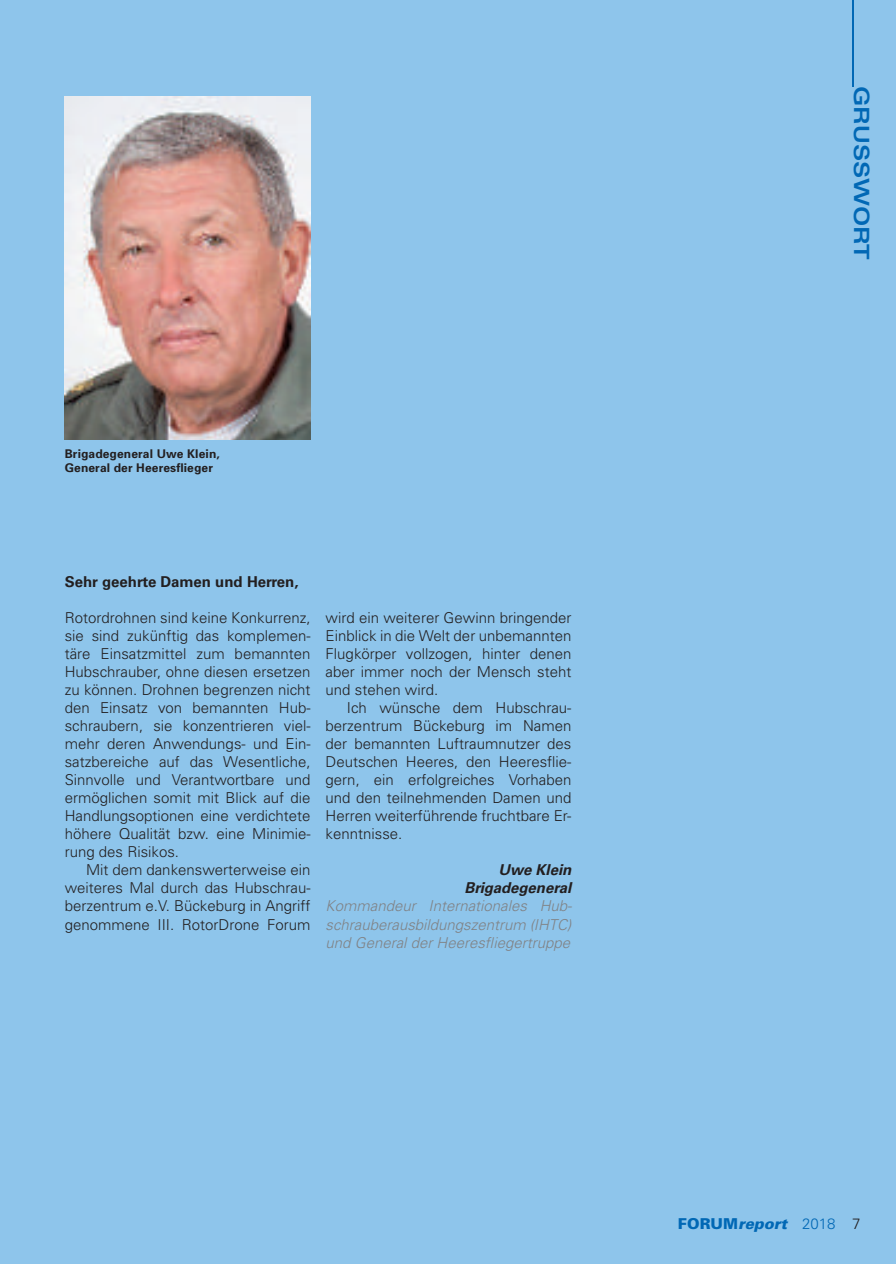
<style>
.page{position:relative;width:896px;height:1264px;background:#fff}
.page>*{position:absolute;margin:0;border:0;box-sizing:border-box;transform-origin:0 0}
.t1{font:700 expanded 21px "Univers";color:#0168b5}
.t2{font:300 15px/18px "Univers";color:#231f20;text-align:justify}
.t3{font:italic 300 15px/18px "Univers";color:#808285;text-align:justify}
.t4{font:700 15px "Univers CE";color:#231f20}
.t5{font:italic 700 15px/18px "Univers CE";color:#231f20;text-align:right}
.t6{font:italic 900 15px "Univers";color:#0168b5}
.t7{font:700 12px/14.4px "Univers";letter-spacing:.01em;color:#231f20}
.s1{font-style:normal}
.s2{font-weight:300;font-style:normal}
.s3{font-weight:300;font-style:normal;color:#231f20}
</style>
<div class="page">
<div style="left:0;top:0;width:895px;height:1263px;background:#8ec5eb"></div>
<img style="left:65px;top:97px;width:245px;height:342px">
<hr style="left:852px;top:0;width:1px;height:86px;background:#0168b5">
<p class="t7" style="left:65px;top:447px;width:156px">Brigadegeneral Uwe Klein,<br>General der Heeresflieger</p>
<p class="t4" style="left:65px;top:576px;width:235px">Sehr geehrte Damen und Herren,</p>
<p class="t2" style="left:65px;top:608px;width:247px">Rotordrohnen sind keine Konkurrenz, sie sind zukünftig das komplemen&shy;täre Einsatzmittel zum bemannten Hubschrauber, ohne diesen ersetzen zu können. Drohnen begrenzen nicht den Einsatz von bemannten Hub&shy;schraubern, sie konzentrieren viel&shy;mehr deren Anwendungs- und Ein&shy;satzbereiche auf das Wesentliche, Sinnvolle und Verantwortbare und ermöglichen somit mit Blick auf die Handlungsoptionen eine verdichtete höhere Qualität bzw. eine Minimie&shy;rung des Risikos.</p>
<p class="t2" style="left:65px;top:860px;width:247px;text-indent:21px">Mit dem dankenswerterweise ein weiteres Mal durch das Hubschrau&shy;berzentrum e.V. Bückeburg in Angriff genommene III. RotorDrone Forum</p>
<p class="t2" style="left:325px;top:608px;width:247px">wird ein weiterer Gewinn bringender Einblick in die Welt der unbemannten Flugkörper vollzogen, hinter denen aber immer noch der Mensch steht und stehen wird.</p>
<p class="t2" style="left:325px;top:698px;width:247px;text-indent:21px">Ich wünsche dem Hubschrau&shy;berzentrum Bückeburg im Namen der bemannten Luftraumnutzer des Deutschen Heeres, den Heeresflie&shy;gern, ein erfolgreiches Vorhaben und den teilnehmenden Damen und Herren weiterführende fruchtbare Er&shy;kenntnisse.</p>
<p class="t5" style="left:464px;top:862px;width:108px">Uwe Klein<br>Brigadegeneral</p>
<p class="t3" style="left:325px;top:898px;width:247px">Kommandeur Internationales Hub&shy;schrauberausbildungszentrum (IHTC) und General der Heeresfliegertruppe</p>
<h1 class="t1" style="left:869px;top:86px;width:175px;rotate:90deg">GRUSSWORT</h1>
<p class="t6" style="left:677px;top:1218px;width:184px"><span class="s1">FORUM</span>report <span class="s2">2018</span> <span class="s3">7</span></p>
</div>
